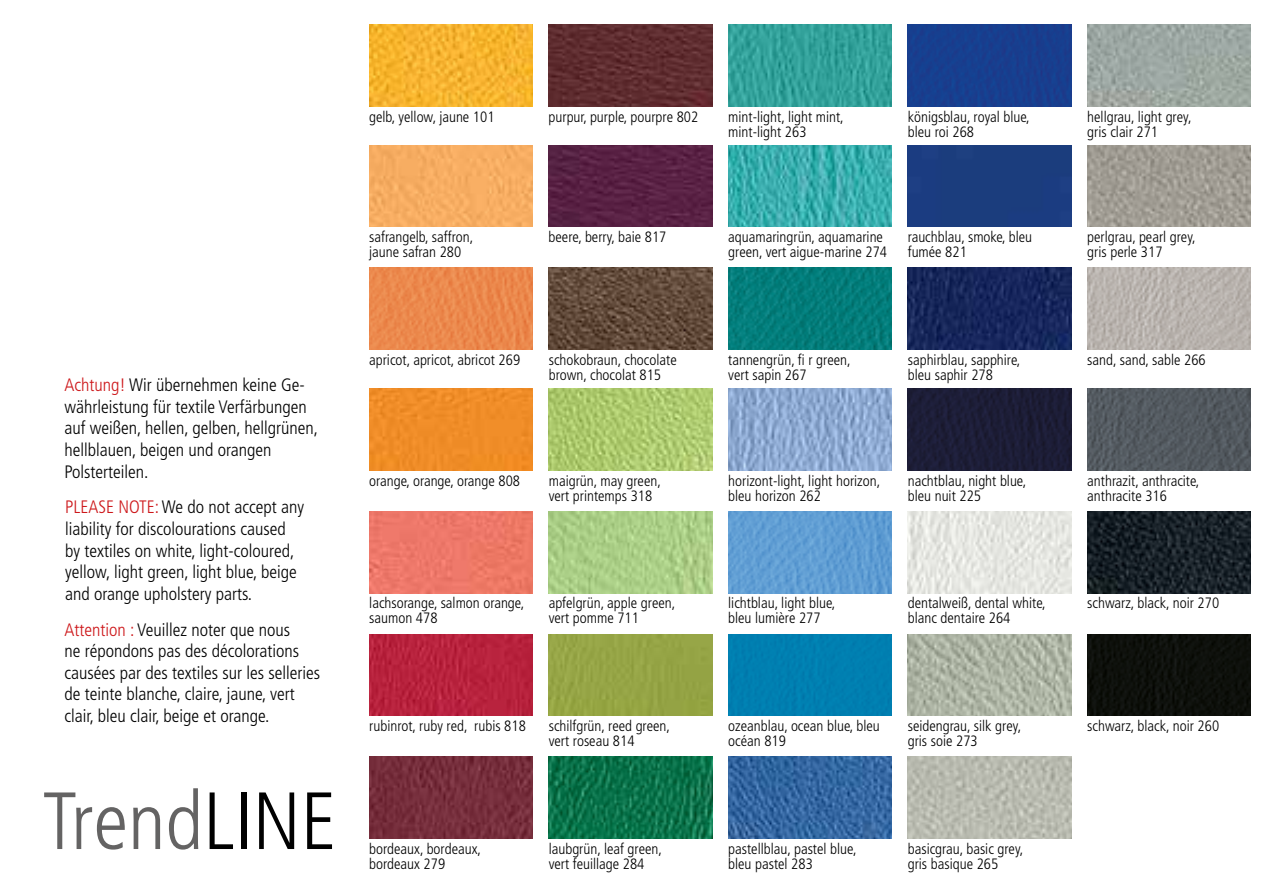
<style>
.page{position:relative;width:1276px;height:893px;background:#fff}
.page>*{position:absolute;margin:0;border:0;box-sizing:border-box;transform-origin:0 0}
.t1{font:300 condensed 81px "Frutiger";color:#646363}
.t2{font:300 condensed 18px/21.6px "Frutiger";color:#000}
.t3{font:300 condensed 15px/15px "Frutiger";color:#000}
.s1{color:#cd171a}
.s2{color:#000}
</style>
<div class="page">
<div style="left:369px;top:389px;width:163px;height:81px;background:#f08d27"></div>
<img style="left:548px;top:25px;width:164px;height:81px">
<img style="left:548px;top:145px;width:164px;height:82px">
<div style="left:369px;top:145px;width:163px;height:82px;background:#f7ad62"></div>
<img style="left:369px;top:25px;width:163px;height:81px">
<img style="left:369px;top:757px;width:163px;height:81px">
<img style="left:369px;top:511px;width:163px;height:82px">
<img style="left:369px;top:268px;width:163px;height:82px">
<img style="left:548px;top:268px;width:164px;height:82px">
<img style="left:548px;top:389px;width:164px;height:81px">
<img style="left:548px;top:511px;width:164px;height:82px">
<div style="left:548px;top:634px;width:164px;height:82px;background:#95a445"></div>
<img style="left:728px;top:25px;width:163px;height:81px">
<img style="left:728px;top:145px;width:163px;height:82px">
<img style="left:728px;top:268px;width:163px;height:82px">
<img style="left:728px;top:389px;width:163px;height:81px">
<img style="left:548px;top:757px;width:164px;height:81px">
<img style="left:728px;top:511px;width:163px;height:82px">
<img style="left:728px;top:757px;width:163px;height:81px">
<div style="left:907px;top:25px;width:164px;height:81px;background:#183e8e"></div>
<img style="left:907px;top:268px;width:164px;height:82px">
<img style="left:907px;top:389px;width:164px;height:81px">
<img style="left:907px;top:511px;width:164px;height:82px">
<img style="left:907px;top:634px;width:164px;height:82px">
<img style="left:907px;top:757px;width:164px;height:81px">
<img style="left:1087px;top:25px;width:163px;height:81px">
<img style="left:1087px;top:145px;width:163px;height:82px">
<img style="left:1087px;top:268px;width:163px;height:82px">
<img style="left:1087px;top:389px;width:163px;height:81px">
<img style="left:1087px;top:511px;width:163px;height:82px">
<div style="left:1087px;top:634px;width:163px;height:82px;background:#0e100c"></div>
<div style="left:728px;top:634px;width:163px;height:82px;background:#007fb1"></div>
<div style="left:907px;top:145px;width:164px;height:82px;background:#1b3d7d"></div>
<img style="left:369px;top:634px;width:163px;height:82px">
<p class="t3" style="left:369px;top:109px;width:127px">gelb, yellow, jaune 101</p>
<p class="t3" style="left:548px;top:109px;width:151px">purpur, purple, pourpre 802</p>
<p class="t3" style="left:728px;top:109px;width:117px">mint-light, light mint, mint-light 263</p>
<p class="t3" style="left:908px;top:109px;width:123px">königsblau, royal blue, bleu roi 268</p>
<p class="t3" style="left:369px;top:230px;width:106px">safrangelb, saffron,</p>
<p class="t3" style="left:548px;top:230px;width:119px">beere, berry, baie 817</p>
<p class="t3" style="left:369px;top:245px;width:94px">jaune safran 280</p>
<p class="t3" style="left:728px;top:230px;width:160px">aquamaringrün, aquamarine green, vert aigue-marine 274</p>
<p class="t3" style="left:908px;top:230px;width:126px">rauchblau, smoke, bleu fumée 821</p>
<p class="t2" style="left:64px;top:374px;width:255px"><span class="s1">Achtung!</span> Wir übernehmen keine Ge&shy;währleistung für textile Verfärbungen auf weißen, hellen, gelben, hellgrünen, hellblauen, beigen und orangen<br>Polsterteilen.</p>
<p class="t2" style="left:65px;top:497px;width:240px"><span class="s1">PLEASE NOTE:</span> We do not accept any liability for discolourations caused by textiles on white, light-coloured, yellow, light green, light blue, beige and orange upholstery parts.</p>
<p class="t2" style="left:64px;top:619px;width:257px"><span class="s1">Attention :</span> Veuillez noter que nous<br>ne répondons pas des décolorations causées par des textiles sur les selleries de teinte blanche, claire, jaune, vert clair, bleu clair, beige et orange.</p>
<h1 class="t1" style="left:43px;top:775px;width:296px">Trend<span class="s2">LINE</span></h1>
<p class="t3" style="left:369px;top:352px;width:153px">apricot, apricot, abricot 269</p>
<p class="t3" style="left:549px;top:352px;width:129px">schokobraun, chocolate brown, chocolat 815</p>
<p class="t3" style="left:369px;top:473px;width:152px">orange, orange, orange 808</p>
<p class="t3" style="left:549px;top:473px;width:114px">maigrün, may green, vert printemps 318</p>
<p class="t3" style="left:369px;top:596px;width:157px">lachsorange, salmon orange, saumon 478</p>
<p class="t3" style="left:549px;top:596px;width:128px">apfelgrün, apple green, vert pomme 711</p>
<p class="t3" style="left:369px;top:719px;width:158px">rubinrot, ruby red, rubis 818</p>
<p class="t3" style="left:549px;top:719px;width:123px">schilfgrün, reed green, vert roseau 814</p>
<p class="t3" style="left:369px;top:841px;width:113px">bordeaux, bordeaux, bordeaux 279</p>
<p class="t3" style="left:549px;top:841px;width:115px">laubgrün, leaf green, vert feuillage 284</p>
<p class="t3" style="left:728px;top:352px;width:124px">tannengrün, fi r green, vert sapin 267</p>
<p class="t3" style="left:908px;top:352px;width:114px">saphirblau, sapphire, bleu saphir 278</p>
<p class="t3" style="left:728px;top:473px;width:153px">horizont-light, light horizon, bleu horizon 262</p>
<p class="t3" style="left:908px;top:473px;width:120px">nachtblau, night blue, bleu nuit 225</p>
<p class="t3" style="left:728px;top:596px;width:109px">lichtblau, light blue, bleu lumière 277</p>
<p class="t3" style="left:908px;top:596px;width:140px">dentalweiß, dental white, blanc dentaire 264</p>
<p class="t3" style="left:728px;top:719px;width:153px">ozeanblau, ocean blue, bleu océan 819</p>
<p class="t3" style="left:908px;top:719px;width:115px">seidengrau, silk grey, gris soie 273</p>
<p class="t3" style="left:728px;top:841px;width:130px">pastellblau, pastel blue, bleu pastel 283</p>
<p class="t3" style="left:908px;top:841px;width:117px">basicgrau, basic grey, gris basique 265</p>
<p class="t3" style="left:1087px;top:109px;width:106px">hellgrau, light grey, gris clair 271</p>
<p class="t3" style="left:1087px;top:230px;width:110px">perlgrau, pearl grey, gris perle 317</p>
<p class="t3" style="left:1087px;top:352px;width:120px">sand, sand, sable 266</p>
<p class="t3" style="left:1087px;top:473px;width:114px">anthrazit, anthracite, anthracite 316</p>
<p class="t3" style="left:1087px;top:596px;width:133px">schwarz, black, noir 270</p>
<p class="t3" style="left:1087px;top:719px;width:133px">schwarz, black, noir 260</p>
</div>
